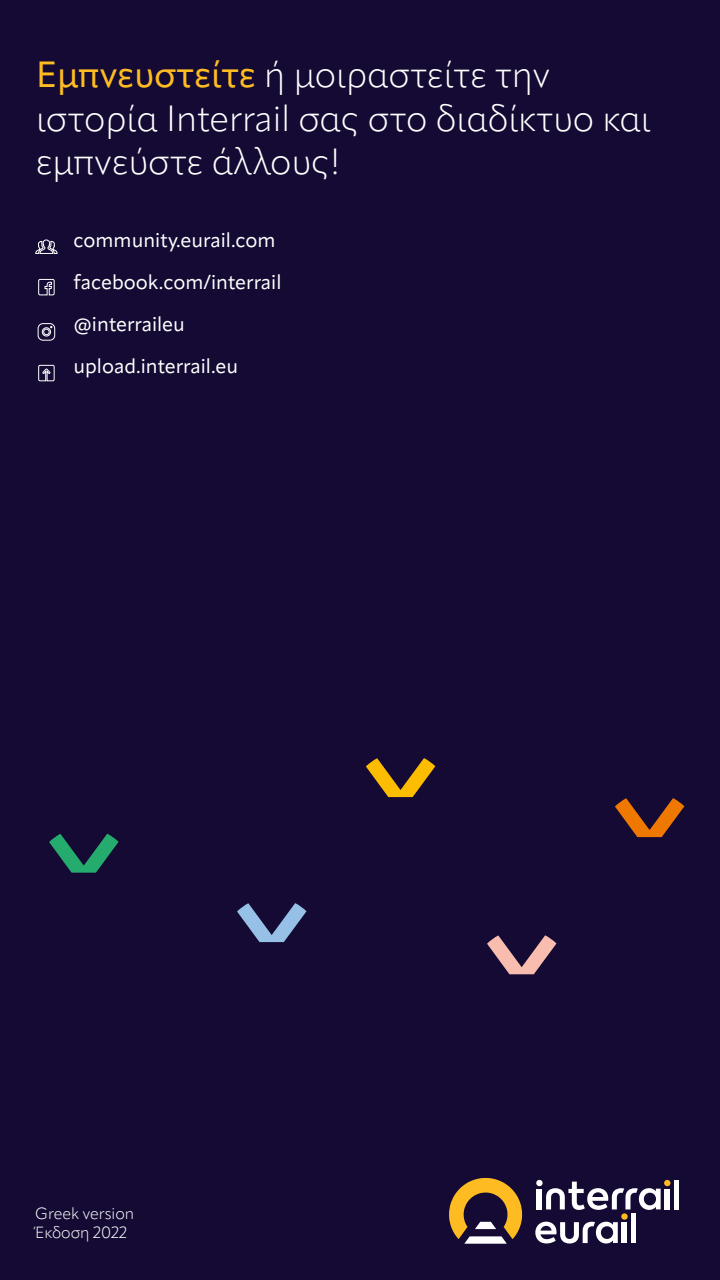
<style>
.page{position:relative;width:720px;height:1280px;background:#140a33}
.page>*{position:absolute;margin:0;border:0;box-sizing:border-box;transform-origin:0 0}
.t1{font:300 36px/43.2px "Apparat";color:#fff}
.t2{font:20px/42px "Apparat";color:#fff}
.t3{font:300 16px/19.2px "Apparat";color:#fff}
.s1{font-weight:400;color:#febc22}
</style>
<div class="page">
<svg style="left:449px;top:1178px;width:73px;height:66px"></svg>
<div style="left:674px;top:1180px;width:5px;height:29px;background:#fff"></div>
<div style="left:537px;top:1189px;width:5px;height:20px;background:#fff"></div>
<div style="left:536px;top:1180px;width:7px;height:6px;background:#fff;border-radius:50%"></div>
<svg style="left:546px;top:1180px;width:124px;height:30px"></svg>
<svg style="left:535px;top:1222px;width:83px;height:22px"></svg>
<div style="left:622px;top:1222px;width:5px;height:21px;background:#fff"></div>
<div style="left:631px;top:1214px;width:5px;height:29px;background:#fff"></div>
<svg style="left:621px;top:1213px;width:7px;height:7px"></svg>
<svg style="left:237px;top:903px;width:70px;height:39px"></svg>
<svg style="left:487px;top:935px;width:69px;height:39px"></svg>
<svg style="left:615px;top:798px;width:69px;height:39px"></svg>
<svg style="left:49px;top:834px;width:70px;height:39px"></svg>
<svg style="left:366px;top:758px;width:69px;height:39px"></svg>
<svg style="left:38px;top:278px;width:17px;height:18px"></svg>
<svg style="left:37px;top:323px;width:19px;height:18px"></svg>
<svg style="left:38px;top:364px;width:17px;height:18px"></svg>
<svg style="left:35px;top:239px;width:23px;height:15px"></svg>
<p class="t1" style="left:36px;top:53px;width:616px"><span class="s1">Εμπνευστείτε</span> ή μοιραστείτε την ιστορία Interrail σας στο διαδίκτυο και εμπνεύστε άλλους!</p>
<p class="t2" style="left:73px;top:219px;width:210px">community.eurail.com facebook.com/interrail @interraileu upload.interrail.eu</p>
<p class="t3" style="left:35px;top:1204px;width:101px">Greek version<br>Έκδοση 2022</p>
</div>
